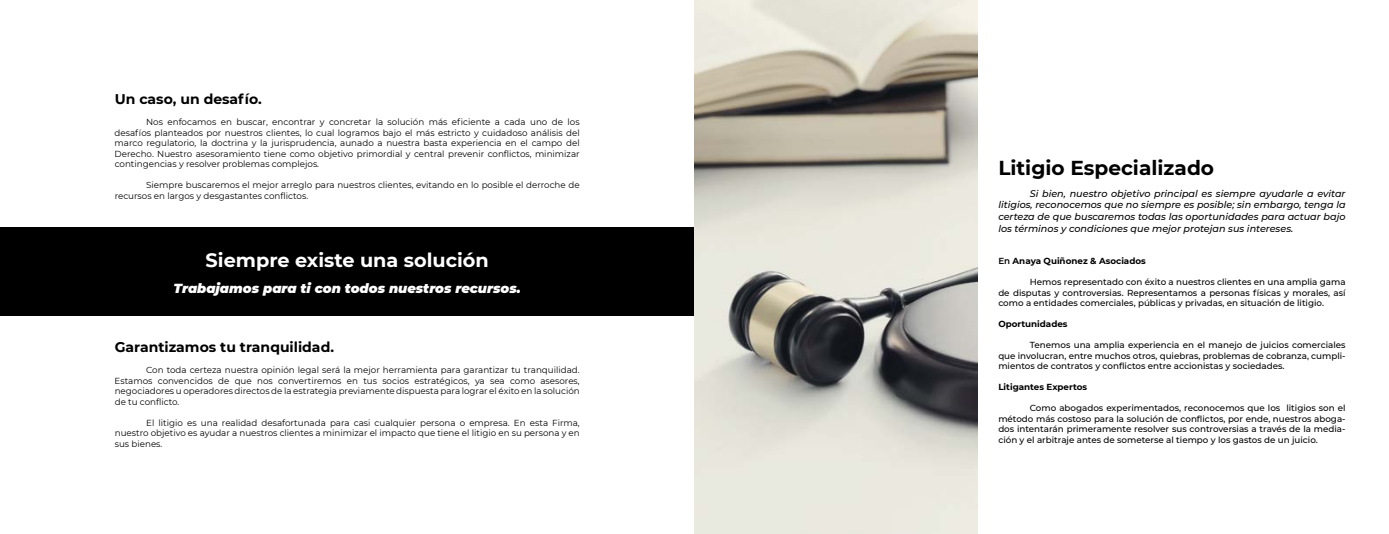
<style>
.page{position:relative;width:1389px;height:534px;background:#fff}
.page>*{position:absolute;margin:0;border:0;box-sizing:border-box;transform-origin:0 0}
.t1{font:700 20.12px "Montserrat";color:#000}
.t2{font:700 19.25px "Montserrat";color:#fff}
.t3{font:700 14px "Montserrat";color:#000}
.t4{font:italic 900 13.12px "Montserrat";color:#fff}
.t5{font:italic 500 9.62px/11.5px "Montserrat";color:#000;text-align:justify}
.t6{font:8.75px/10.5px "Montserrat";color:#000;text-align:justify}
.t7{font:500 8.75px/10.5px "Montserrat";color:#000;text-align:justify}
.t8{font:700 8.75px "Montserrat";color:#000}
.s1{font-weight:600}
</style>
<div class="page">
<div style="left:0;top:228px;width:694px;height:88px;background:#000"></div>
<img style="left:694px;top:0;width:283px;height:533px">
<h3 class="t3" style="left:115px;top:89px;width:149px">Un caso, un desafío.</h3>
<p class="t6" style="left:115px;top:116px;width:467px;text-indent:32px">Nos enfocamos en buscar, encontrar y concretar la solución más eficiente a cada uno de los desafíos planteados por nuestros clientes, lo cual logramos bajo el más estricto y cuidadoso análisis del marco regulatorio, la doctrina y la jurisprudencia, aunado a nuestra basta experiencia en el campo del Derecho. Nuestro asesoramiento tiene como objetivo primordial y central prevenir conflictos, minimizar contingencias y resolver problemas complejos.</p>
<p class="t6" style="left:115px;top:179px;width:467px;text-indent:32px">Siempre buscaremos el mejor arreglo para nuestros clientes, evitando en lo posible el derroche de recursos en largos y desgastantes conflictos.</p>
<h2 class="t2" style="left:206px;top:246px;width:285px">Siempre existe una solución</h2>
<h3 class="t4" style="left:174px;top:278px;width:349px">Trabajamos para ti con todos nuestros recursos.</h3>
<h3 class="t3" style="left:115px;top:337px;width:221px">Garantizamos tu tranquilidad.</h3>
<p class="t6" style="left:115px;top:364px;width:467px;text-indent:32px">Con toda certeza nuestra opinión legal será la mejor herramienta para garantizar tu tranquilidad.<br>Estamos convencidos de que nos convertiremos en tus socios estratégicos, ya sea como asesores, negociadores u operadores directos de la estrategia previamente dispuesta para lograr el éxito en la solución de tu conflicto.</p>
<p class="t6" style="left:115px;top:417px;width:467px;text-indent:31px">El litigio es una realidad desafortunada para casi cualquier persona o empresa. En esta Firma, nuestro objetivo es ayudar a nuestros clientes a minimizar el impacto que tiene el litigio en su persona y en sus bienes.</p>
<h1 class="t1" style="left:998px;top:153px;width:217px">Litigio Especializado</h1>
<p class="t5" style="left:998px;top:187px;width:349px;text-indent:32px">Si bien, nuestro objetivo principal es siempre ayudarle a evitar litigios, reconocemos que no siempre es posible; sin embargo, tenga la certeza de que buscaremos todas las oportunidades para actuar bajo los términos y condiciones que mejor protejan sus intereses.</p>
<p class="t8" style="left:998px;top:254px;width:149px"><span class="s1">En</span> Anaya Quiñonez &amp; Asociados</p>
<p class="t7" style="left:998px;top:276px;width:349px;text-indent:32px">Hemos representado con éxito a nuestros clientes en una amplia gama de disputas y controversias. Representamos a personas físicas y morales, así como a entidades comerciales, públicas y privadas, en situación de litigio.</p>
<p class="t8" style="left:998px;top:317px;width:71px">Oportunidades</p>
<p class="t7" style="left:998px;top:339px;width:349px;text-indent:32px">Tenemos una amplia experiencia en el manejo de juicios comerciales que involucran, entre muchos otros, quiebras, problemas de cobranza, cumpli&shy;mientos de contratos y conflictos entre accionistas y sociedades.</p>
<p class="t8" style="left:998px;top:380px;width:90px">Litigantes Expertos</p>
<p class="t7" style="left:998px;top:402px;width:349px;text-indent:32px">Como abogados experimentados, reconocemos que los litigios son el método más costoso para la solución de conflictos, por ende, nuestros aboga&shy;dos intentarán primeramente resolver sus controversias a través de la media&shy;ción y el arbitraje antes de someterse al tiempo y los gastos de un juicio.</p>
</div>
